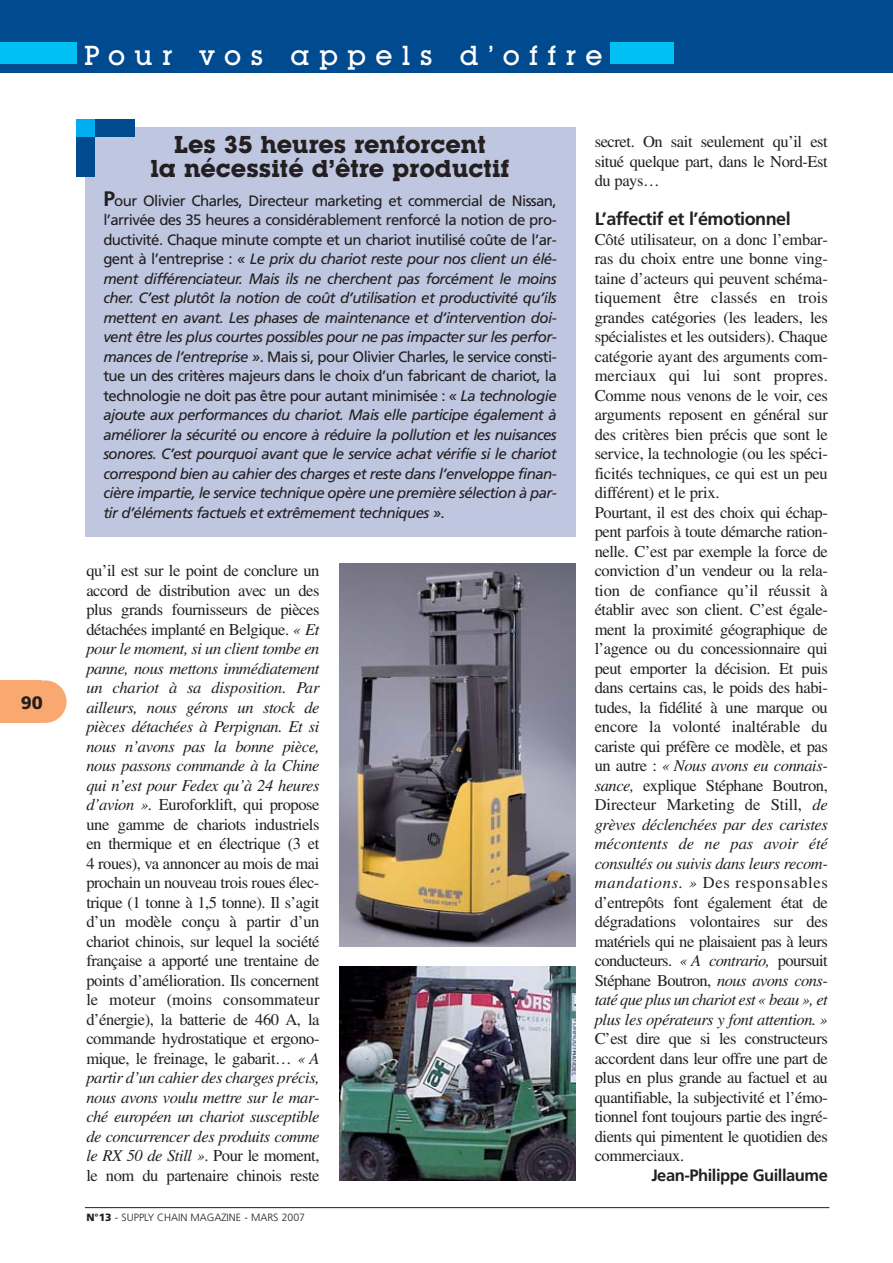
<style>
.page{position:relative;width:893px;height:1263px;background:#fff}
.page>*{position:absolute;margin:0;border:0;box-sizing:border-box;transform-origin:0 0}
.t1{font:500 27px "Lubalin Graph IT Cby BT";letter-spacing:.345em;color:#fff}
.t2{font:700 24px/24px "Lubalin Graph IT Cby BT";color:#231f20;text-align:center}
.t3{font:700 18px "Frutiger";letter-spacing:-.03em;color:#231f20}
.t4{font:900 18px "Frutiger";color:#231f20}
.t5{font:16.5px/19.5px "Times";letter-spacing:-.025em;color:#231f20;text-align:justify}
.t6{font:700 16.5px "Frutiger";letter-spacing:-.03em;color:#231f20}
.t7{font:italic 15px/19.5px "Frutiger";letter-spacing:-.04em;color:#231f20;text-align:justify}
.t8{font:300 10.5px "Frutiger";color:#231f20}
.s1{font-weight:700;font-style:normal;font-size:21px}
.s2{font-style:normal}
.s3{font-style:italic}
.s4{font-weight:900}
</style>
<div class="page">
<div style="left:85px;top:128px;width:490px;height:409px;background:#bfc6e0"></div>
<div style="left:77px;top:119px;width:18px;height:58px;background:#004a8f"></div>
<div style="left:77px;top:119px;width:57px;height:18px;background:#004a8f"></div>
<div style="left:77px;top:119px;width:18px;height:18px;background:#00aeef"></div>
<img style="left:339px;top:564px;width:236px;height:383px">
<div style="left:0;top:0;width:892px;height:72px;background:#004a8f"></div>
<div style="left:24px;top:680px;width:43px;height:43px;background:#f9a870;border-radius:50%"></div>
<div style="left:0;top:680px;width:42px;height:43px;background:#f9a870"></div>
<hr style="left:85px;top:1207px;width:744px;height:1px;background:#231f20">
<div style="left:610px;top:43px;width:64px;height:21px;background:#00c0f3"></div>
<div style="left:0;top:43px;width:76px;height:21px;background:#00c0f3"></div>
<img style="left:339px;top:966px;width:236px;height:215px">
<p class="t4" style="left:21px;top:695px;width:24px">90</p>
<h1 class="t1" style="left:84px;top:46px;width:519px">Pour vos appels d’offre</h1>
<h2 class="t2" style="left:150px;top:135px;width:361px">Les 35 heures renforcent<br>la nécessité d’être productif</h2>
<p class="t7" style="left:103px;top:192px;width:455px"><span class="s1">P</span><span class="s2">our Olivier Charles, Directeur marketing et commercial de Nissan, l’arrivée des 35 heures a considérablement renforcé la notion de pro&shy;ductivité. Chaque minute compte et un chariot inutilisé coûte de l’ar&shy;gent à l’entreprise :</span> « Le prix du chariot reste pour nos client un élé&shy;ment différenciateur. Mais ils ne cherchent pas forcément le moins cher. C’est plutôt la notion de coût d’utilisation et productivité qu’ils mettent en avant. Les phases de maintenance et d’intervention doi&shy;vent être les plus courtes possibles pour ne pas impacter sur les perfor&shy;mances de l’entreprise »<span class="s2">. Mais si, pour Olivier Charles, le service consti&shy;tue un des critères majeurs dans le choix d’un fabricant de chariot, la technologie ne doit pas être pour autant minimisée :</span> « La technologie ajoute aux performances du chariot. Mais elle participe également à améliorer la sécurité ou encore à réduire la pollution et les nuisances sonores. C’est pourquoi avant que le service achat vérifie si le chariot correspond bien au cahier des charges et reste dans l’enveloppe finan&shy;cière impartie, le service technique opère une première sélection à par&shy;tir d’éléments factuels et extrêmement techniques »<span class="s2">.</span></p>
<p class="t5" style="left:86px;top:562px;width:235px">qu’il est sur le point de conclure un accord de distribution avec un des plus grands fournisseurs de pièces détachées implanté en Belgique. <span class="s3">« Et pour le moment, si un client tombe en panne, nous mettons immédiatement un chariot à sa disposition. Par ailleurs, nous gérons un stock de pièces détachées à Perpignan. Et si nous n’avons pas la bonne pièce, nous passons commande à la Chine qui n’est pour Fedex qu’à 24 heures d’avion ».</span> Euroforklift, qui propose une gamme de chariots industriels en thermique et en électrique (3 et 4 roues), va annoncer au mois de mai prochain un nouveau trois roues élec&shy;trique (1 tonne à 1,5 tonne). Il s’agit d’un modèle conçu à partir d’un chariot chinois, sur lequel la société française a apporté une trentaine de points d’amélioration. Ils concernent le moteur (moins consommateur d’énergie), la batterie de 460 A, la commande hydrostatique et ergono&shy;mique, le freinage, le gabarit… <span class="s3">« A partir d’un cahier des charges précis, nous avons voulu mettre sur le mar&shy;ché européen un chariot susceptible de concurrencer des produits comme le RX 50 de Still »</span>. Pour le moment, le nom du partenaire chinois reste</p>
<p class="t8" style="left:86px;top:1213px;width:220px"><span class="s4">N°13</span> - SUPPLY CHAIN MAGAZINE - MARS 2007</p>
<p class="t5" style="left:594px;top:133px;width:235px">secret. On sait seulement qu’il est situé quelque part, dans le Nord-Est du pays…</p>
<p class="t3" style="left:594px;top:212px;width:197px">L’affectif et l’émotionnel</p>
<p class="t5" style="left:594px;top:231px;width:235px;text-align:left">Côté utilisateur, on a donc l’embar&shy;ras du choix entre une bonne ving&shy;taine d’acteurs qui peuvent schéma&shy;tiquement être classés en trois grandes catégories (les leaders, les spécialistes et les outsiders). Chaque catégorie ayant des arguments com&shy;merciaux qui lui sont propres.<br>Comme nous venons de le voir, ces arguments reposent en général sur des critères bien précis que sont le service, la technologie (ou les spéci&shy;ficités techniques, ce qui est un peu différent) et le prix.<br>Pourtant, il est des choix qui échap&shy;pent parfois à toute démarche ration&shy;nelle. C’est par exemple la force de conviction d’un vendeur ou la rela&shy;tion de confiance qu’il réussit à établir avec son client. C’est égale&shy;ment la proximité géographique de l’agence ou du concessionnaire qui peut emporter la décision. Et puis dans certains cas, le poids des habi&shy;tudes, la fidélité à une marque ou encore la volonté inaltérable du cariste qui préfère ce modèle, et pas un autre : <span class="s3">« Nous avons eu connais&shy;sance,</span> explique Stéphane Boutron, Directeur Marketing de Still, <span class="s3">de grèves déclenchées par des caristes mécontents de ne pas avoir été consultés ou suivis dans leurs recom&shy;mandations. »</span> Des responsables d’entrepôts font également état de dégradations volontaires sur des matériels qui ne plaisaient pas à leurs conducteurs. <span class="s3">« A contrario,</span> poursuit Stéphane Boutron, <span class="s3">nous avons cons&shy;taté que plus un chariot est « beau », et plus les opérateurs y font attention. »</span></p>
<p class="t5" style="left:594px;top:1030px;width:235px">C’est dire que si les constructeurs accordent dans leur offre une part de plus en plus grande au factuel et au quantifiable, la subjectivité et l’émo&shy;tionnel font toujours partie des ingré&shy;dients qui pimentent le quotidien des commerciaux.</p>
<p class="t6" style="left:651px;top:1168px;width:178px">Jean-Philippe Guillaume</p>
</div>
